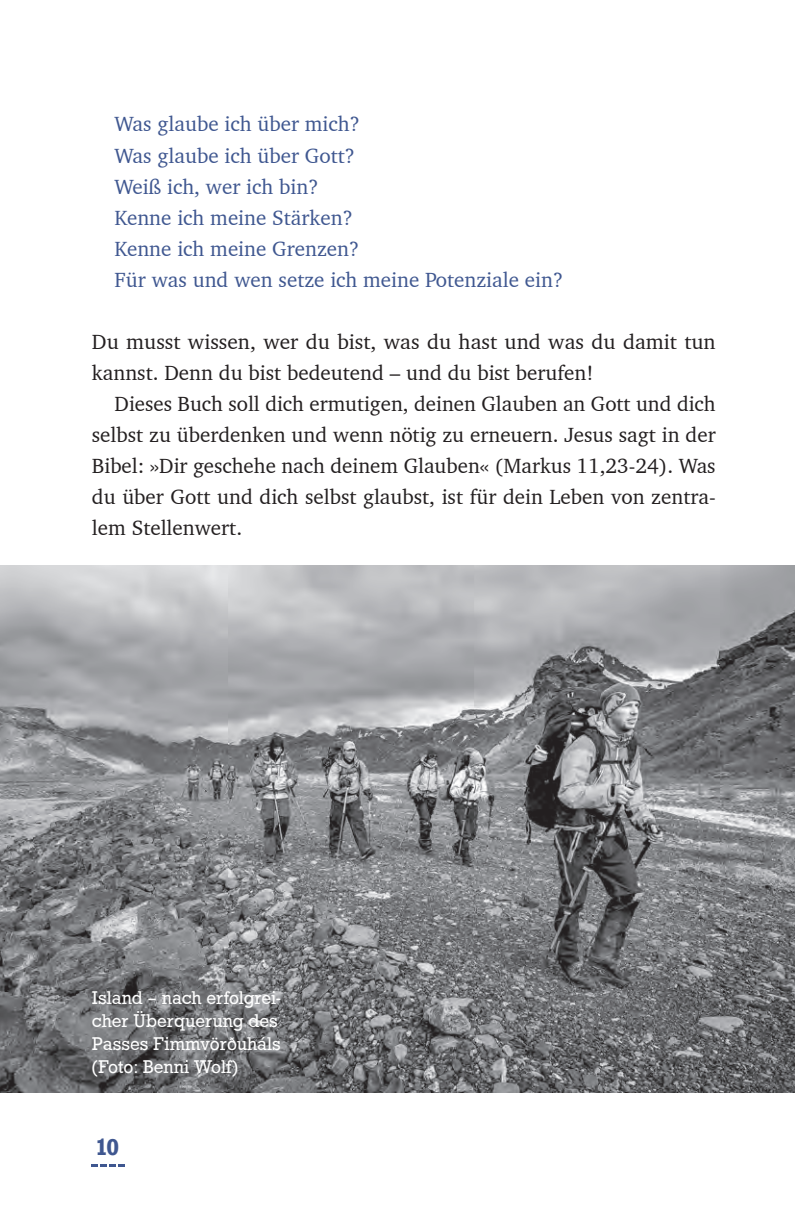
<style>
.page{position:relative;width:795px;height:1223px;background:#fff}
.page>*{position:absolute;margin:0;border:0;box-sizing:border-box;transform-origin:0 0}
.t1{font:500 24px "Stafford";color:#3f5790}
.t2{font:21px/31px "Charter BT";color:#231f20}
.t3{font:21px/31px "Charter BT";color:#3f5790}
.t4{font:19px/22.8px "Stafford";color:#fff}
</style>
<div class="page">
<svg style="left:92px;top:1164px;width:33px;height:2px"></svg>
<img style="left:0;top:565px;width:795px;height:527px">
<p class="t3" style="left:115px;top:108px;width:450px">Was glaube ich über mich?<br>Was glaube ich über Gott?<br>Weiß ich, wer ich bin?<br>Kenne ich meine Stärken?<br>Kenne ich meine Grenzen?<br>Für was und wen setze ich meine Potenziale ein?</p>
<p class="t2" style="left:92px;top:325px;width:625px">Du musst wissen, wer du bist, was du hast und was du damit tun kannst. Denn du bist bedeutend – und du bist berufen!</p>
<p class="t2" style="left:92px;top:387px;width:625px;text-align:justify;text-indent:23px">Dieses Buch soll dich ermutigen, deinen Glauben an Gott und dich selbst zu überdenken und wenn nötig zu erneuern. Jesus sagt in der Bibel: »Dir geschehe nach deinem Glauben« (Markus 11,23-24). Was du über Gott und dich selbst glaubst, ist für dein Leben von zentra&shy;lem Stellenwert.</p>
<p class="t4" style="left:92px;top:986px;width:190px">Island – nach erfolgrei&shy;cher Überquerung des<br>Passes Fimmvörðuháls (Foto: Benni Wolf)</p>
<p class="t1" style="left:95px;top:1133px;width:25px">10</p>
</div>
